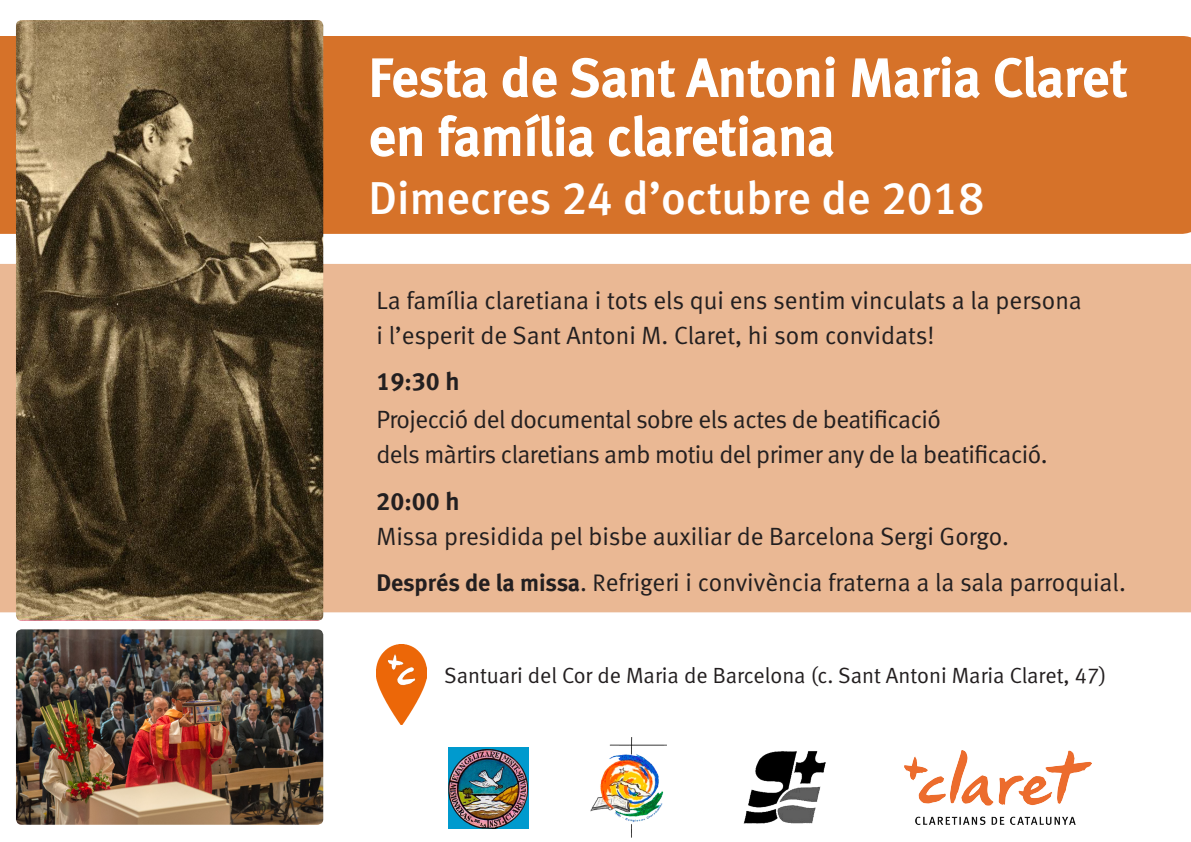
<style>
.page{position:relative;width:1191px;height:842px;background:#fff}
.page>*{position:absolute;margin:0;border:0;box-sizing:border-box;transform-origin:0 0}
.t1{font:53.7px/59px "Meta Medium LF";color:#fff}
.t2{font:46px "Meta Medium LF";color:#fff}
.t3{font:25px/35px "Meta Normal LF";letter-spacing:-.005em;color:#231f20}
.t4{font:25px "Meta Bold LF";color:#231f20}
.t5{font:22px "Meta Normal LF";color:#231f20}
.s1{font-family:"Meta Bold LF";font-size:24px}
.s2{font-size:24px}
</style>
<div class="page">
<div style="left:0;top:36px;width:1191px;height:198px;background:#d67229"></div>
<img style="left:904px;top:751px;width:187px;height:74px">
<svg style="left:371px;top:57px;width:117px;height:42px;background:#dd8d52"></svg>
<svg style="left:502px;top:55px;width:55px;height:43px;background:#dd8d52"></svg>
<svg style="left:569px;top:57px;width:107px;height:42px;background:#dd8b50"></svg>
<svg style="left:685px;top:56px;width:150px;height:42px;background:#dd8b4f"></svg>
<svg style="left:851px;top:50px;width:130px;height:49px;background:#dc8a4d"></svg>
<svg style="left:994px;top:55px;width:134px;height:44px;background:#dd8a4e"></svg>
<svg style="left:370px;top:126px;width:52px;height:31px;background:#e0955f"></svg>
<svg style="left:438px;top:113px;width:157px;height:45px;background:#dd8c51"></svg>
<svg style="left:608px;top:114px;width:226px;height:44px;background:#dd8b4f"></svg>
<div style="left:0;top:264px;width:1191px;height:348px;background:#eab894"></div>
<img style="left:376px;top:644px;width:51px;height:81px">
<img style="left:16px;top:20px;width:307px;height:601px">
<img style="left:16px;top:629px;width:307px;height:196px">
<img style="left:449px;top:747px;width:79px;height:81px">
<img style="left:590px;top:737px;width:77px;height:100px">
<img style="left:743px;top:751px;width:83px;height:73px">
<p class="t1" style="left:369px;top:48px;width:760px">Festa de Sant Antoni Maria Claret en família claretiana</p>
<p class="t2" style="left:369px;top:172px;width:617px">Dimecres 24 d’octubre de 2018</p>
<p class="t3" style="left:376px;top:282px;width:707px">La família claretiana i tots els qui ens sentim vinculats a la persona i l’esperit de Sant Antoni M. Claret, hi som convidats!</p>
<p class="t4" style="left:376px;top:367px;width:85px">19:30 h</p>
<p class="t3" style="left:376px;top:402px;width:672px">Projecció del documental sobre els actes de beatificació<br>dels màrtirs claretians amb motiu del primer any de la beatificació.</p>
<p class="t4" style="left:376px;top:486px;width:85px">20:00 h</p>
<p class="t3" style="left:376px;top:518px;width:634px">Missa presidida pel bisbe auxiliar de Barcelona Sergi Gorgo.</p>
<p class="t3" style="left:376px;top:564px;width:751px"><span class="s1">Després de la missa</span>. <span class="s2">R</span>efrigeri i convivència fraterna a la sala parroquial.</p>
<p class="t5" style="left:444px;top:663px;width:663px">Santuari del Cor de Maria de Barcelona (c. Sant Antoni Maria Claret, 47)</p>
</div>
